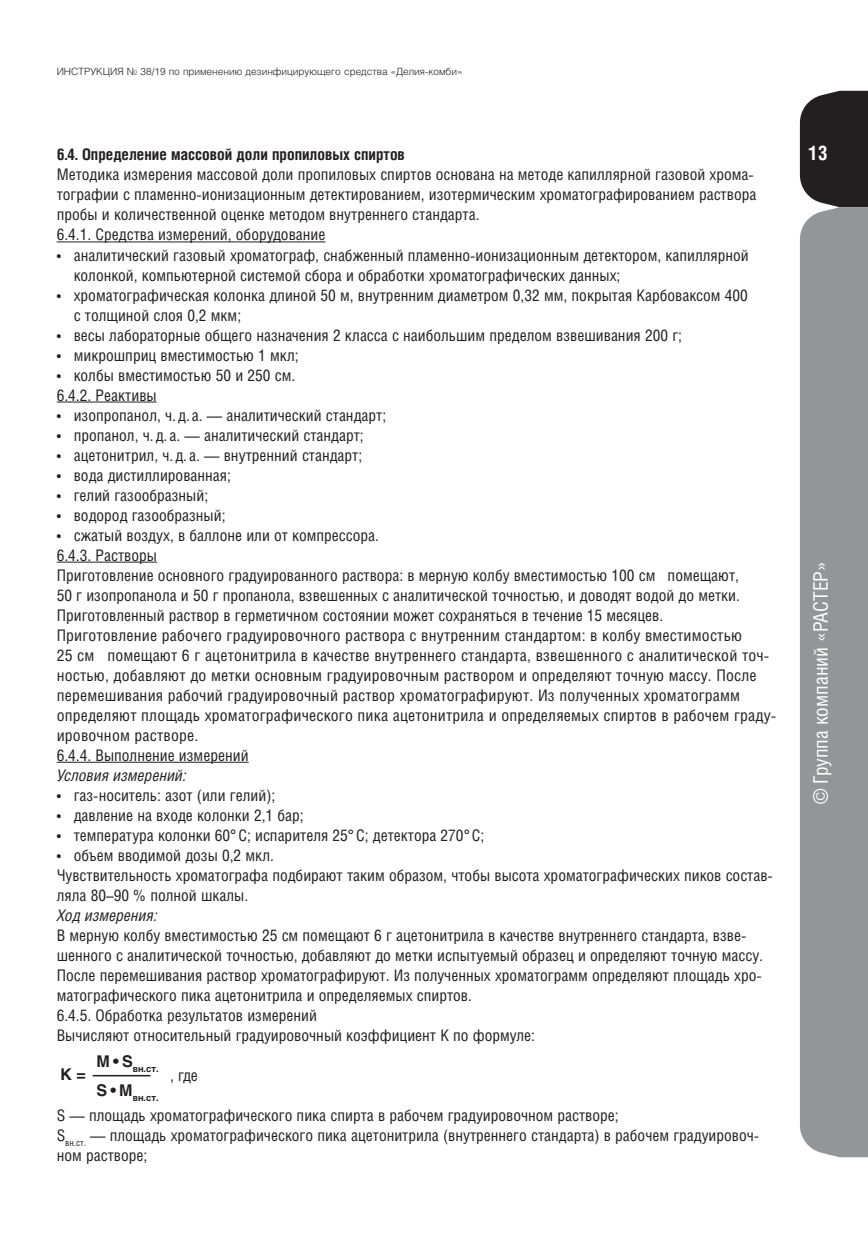
<style>
.page{position:relative;width:868px;height:1248px;background:#fff}
.page>*{position:absolute;margin:0;border:0;box-sizing:border-box;transform-origin:0 0}
.t1{font:20px "Helios Cond";color:#fff}
.t2{font:700 20px "Helios Cond";color:#fff}
.txt{font:16px/20px "Helios Cond";color:#231f20}
.t3{font:700 16px "Helios Cond";color:#231f20}
.txt-2{font:italic 16px "Helios Cond";color:#231f20}
.t4{font:700 16px "Helios";color:#231f20}
.t5{font:300 10px "Helios";color:#231f20}
.t6{font:700 9.4px "Helios";color:#231f20}
</style>
<div class="page">
<svg style="left:799px;top:91px;width:68px;height:116px;background:#353232"></svg>
<div style="left:800px;top:207px;width:67px;height:950px;background:#939598"></div>
<hr style="left:57px;top:241px;width:268px;height:1px;background:#231f20">
<hr style="left:57px;top:401px;width:100px;height:1px;background:#231f20">
<hr style="left:57px;top:561px;width:100px;height:1px;background:#231f20">
<hr style="left:57px;top:761px;width:191px;height:1px;background:#231f20">
<hr style="left:93px;top:1074px;width:57px;height:2px;background:#231f20">
<p class="t5" style="left:57px;top:66px;width:407px">ИНСТРУКЦИЯ № 38/19 по применению дезинфицирующего средства «Делия-комби»</p>
<p class="t3" style="left:57px;top:145px;width:350px">6.4. Определение массовой доли пропиловых спиртов</p>
<p class="t2" style="left:808px;top:141px;width:21px">13</p>
<p class="txt" style="left:57px;top:164px;width:701px">Методика измерения массовой доли пропиловых спиртов основана на методе капиллярной газовой хрома&shy;тографии с пламенно-ионизационным детектированием, изотермическим хроматографированием раствора пробы и количественной оценке методом внутреннего стандарта.</p>
<p class="txt" style="left:57px;top:224px;width:270px">6.4.1. Средства измерений, оборудование</p>
<p class="txt" style="left:74px;top:244px;width:676px;text-indent:-17px">• аналитический газовый хроматограф, снабженный пламенно-ионизационным детектором, капиллярной колонкой, компьютерной системой сбора и обработки хроматографических данных;</p>
<p class="txt" style="left:74px;top:284px;width:675px;text-indent:-17px">• хроматографическая колонка длиной 50 м, внутренним диаметром 0,32 мм, покрытая Карбоваксом 400 с толщиной слоя 0,2 мкм;</p>
<p class="txt" style="left:57px;top:324px;width:626px">• весы лабораторные общего назначения 2 класса с наибольшим пределом взвешивания 200 г;</p>
<p class="txt" style="left:57px;top:344px;width:243px">• микрошприц вместимостью 1 мкл;</p>
<p class="txt" style="left:57px;top:364px;width:240px">• колбы вместимостью 50 и 250 см.</p>
<p class="txt" style="left:57px;top:384px;width:101px">6.4.2. Реактивы</p>
<p class="txt" style="left:57px;top:404px;width:331px">• изопропанол, ч. д. а. — аналитический стандарт;</p>
<p class="txt" style="left:57px;top:424px;width:308px">• пропанол, ч. д. а. — аналитический стандарт;</p>
<p class="txt" style="left:57px;top:444px;width:307px">• ацетонитрил, ч. д. а. — внутренний стандарт;</p>
<p class="txt" style="left:57px;top:464px;width:176px">• вода дистиллированная;</p>
<p class="txt" style="left:57px;top:484px;width:153px">• гелий газообразный;</p>
<p class="txt" style="left:57px;top:504px;width:170px">• водород газообразный;</p>
<p class="txt" style="left:57px;top:524px;width:324px">• сжатый воздух, в баллоне или от компрессора.</p>
<p class="txt" style="left:57px;top:544px;width:102px">6.4.3. Растворы</p>
<p class="txt" style="left:57px;top:564px;width:684px;text-align:justify">Приготовление основного градуированного раствора: в мерную колбу вместимостью 100 см помещают, 50 г изопропанола и 50 г пропанола, взвешенных с аналитической точностью, и доводят водой до метки.<br>Приготовленный раствор в герметичном состоянии может сохраняться в течение 15 месяцев.</p>
<p class="txt" style="left:57px;top:624px;width:720px">Приготовление рабочего градуировочного раствора с внутренним стандартом: в колбу вместимостью<br>25 см помещают 6 г ацетонитрила в качестве внутреннего стандарта, взвешенного с аналитической точ&shy;ностью, добавляют до метки основным градуировочным раствором и определяют точную массу. После перемешивания рабочий градуировочный раствор хроматографируют. Из полученных хроматограмм определяют площадь хроматографического пика ацетонитрила и определяемых спиртов в рабочем граду&shy;ировочном растворе.</p>
<p class="txt" style="left:57px;top:744px;width:193px">6.4.4. Выполнение измерений</p>
<p class="txt-2" style="left:57px;top:765px;width:131px">Условия измерений:</p>
<p class="txt" style="left:57px;top:784px;width:220px">• газ-носитель: азот (или гелий);</p>
<p class="txt" style="left:57px;top:804px;width:248px">• давление на входе колонки 2,1 бар;</p>
<p class="txt" style="left:57px;top:824px;width:429px">• температура колонки 60°С; испарителя 25°С; детектора 270°С;</p>
<p class="txt" style="left:57px;top:844px;width:219px">• объем вводимой дозы 0,2 мкл.</p>
<p class="txt" style="left:57px;top:864px;width:717px">Чувствительность хроматографа подбирают таким образом, чтобы высота хроматографических пиков состав&shy;ляла 80–90 % полной шкалы.</p>
<p class="txt-2" style="left:57px;top:905px;width:102px">Ход измерения:</p>
<p class="txt" style="left:57px;top:924px;width:707px">В мерную колбу вместимостью 25 см помещают 6 г ацетонитрила в качестве внутреннего стандарта, взве&shy;шенного с аналитической точностью, добавляют до метки испытуемый образец и определяют точную массу.<br>После перемешивания раствор хроматографируют. Из полученных хроматограмм определяют площадь хро&shy;матографического пика ацетонитрила и определяемых спиртов.</p>
<p class="txt" style="left:57px;top:1004px;width:262px">6.4.5. Обработка результатов измерений</p>
<p class="txt" style="left:57px;top:1024px;width:480px">Вычисляют относительный градуировочный коэффициент К по формуле:</p>
<p class="t4" style="left:60px;top:1064px;width:27px">K =</p>
<p class="t1" style="left:808px;top:804px;width:245px;rotate:-90deg">© Группа компаний «РАСТЕР»</p>
<p class="t6" style="left:96px;top:1063px;width:64px"><sup>M</sup> <sup>•</sup> <sup>S</sup>вн.ст.</p>
<p class="t6" style="left:96px;top:1092px;width:64px"><sup>S</sup> <sup>•</sup> <sup>M</sup>вн.ст.</p>
<p class="txt" style="left:170px;top:1064px;width:29px">, где</p>
<p class="txt" style="left:57px;top:1104px;width:563px">S — площадь хроматографического пика спирта в рабочем градуировочном растворе;</p>
<p class="txt" style="left:57px;top:1124px;width:704px">S<sub>вн.ст.</sub> — площадь хроматографического пика ацетонитрила (внутреннего стандарта) в рабочем градуировоч&shy;ном растворе;</p>
</div>
